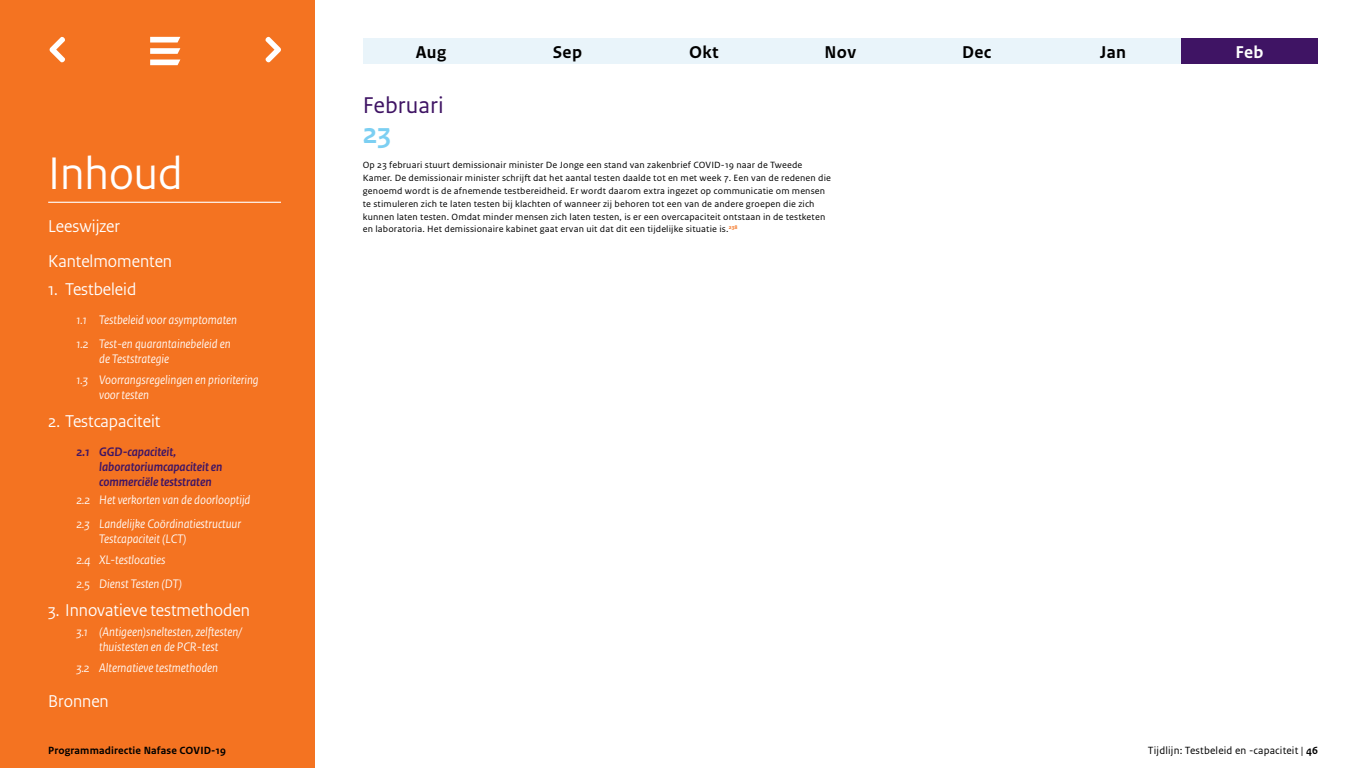
<style>
.page{position:relative;width:1366px;height:768px;background:#fff}
.page>*{position:absolute;margin:0;border:0;box-sizing:border-box;transform-origin:0 0}
.Kop_1{font:48px "Rijksoverheid Sans Heading";color:#fff}
.Dag{font:700 30px "Rijksoverheid Sans Heading";color:#7ccff2}
.Maand{font:24px "Rijksoverheid Sans Text";color:#3f1464}
.Kop_2_genummerd-1a{font:18px "Rijksoverheid Sans Heading";color:#fff}
.Kop_2{font:18px "Rijksoverheid Sans Heading";color:#fff}
.Maand_Zwart{font:700 18px "Rijksoverheid Sans Text";letter-spacing:.015em;color:#000}
.Maand_Wit{font:700 18px "Rijksoverheid Sans Text";color:#fff}
.Kop_2_subnummer{font:italic 13px/15px "Rijksoverheid Sans Heading";color:#fff}
.Kop_2_subnummer_Paar{font:italic 700 13px/15px "Rijksoverheid Sans Heading";color:#3f1464}
.t1{font:11px "Rijksoverheid Sans Text";letter-spacing:.015em;color:#000}
.t2{font:700 11px "Rijksoverheid Sans Text";letter-spacing:.015em;color:#000}
.Plat{font:9.5px/12.8px "Rijksoverheid Sans Text";letter-spacing:.015em;color:#000;scale:1.05 1}
.s1{font-weight:700}
</style>
<div class="page">
<div style="left:0;top:0;width:315px;height:768px;background:#f47321"></div>
<hr style="left:48px;top:202px;width:233px;height:1px;background:#fff">
<svg style="left:150px;top:37px;width:30px;height:17px"></svg>
<svg style="left:150px;top:60px;width:30px;height:5px"></svg>
<svg style="left:49px;top:36px;width:16px;height:27px"></svg>
<svg style="left:265px;top:36px;width:16px;height:27px"></svg>
<div style="left:363px;top:38px;width:136px;height:26px;background:#e9f4fa"></div>
<div style="left:499px;top:38px;width:137px;height:26px;background:#e9f4fa"></div>
<div style="left:636px;top:38px;width:136px;height:26px;background:#e9f4fa"></div>
<div style="left:772px;top:38px;width:137px;height:26px;background:#e9f4fa"></div>
<div style="left:909px;top:38px;width:136px;height:26px;background:#e9f4fa"></div>
<div style="left:1045px;top:38px;width:136px;height:26px;background:#e9f4fa"></div>
<div style="left:1181px;top:38px;width:137px;height:26px;background:#3f1464"></div>
<h1 class="Kop_1" style="left:48px;top:146px;width:136px">Inhoud</h1>
<h2 class="Kop_2" style="left:48px;top:216px;width:73px">Leeswijzer</h2>
<h2 class="Kop_2" style="left:48px;top:251px;width:125px">Kantelmomenten</h2>
<h2 class="Kop_2_genummerd-1a" style="left:48px;top:279px;width:90px">1. Testbeleid</h2>
<h2 class="Kop_2_subnummer" style="left:77px;top:313px;width:162px">1.1 Testbeleid voor asymptomaten</h2>
<h2 class="Kop_2_subnummer" style="left:99px;top:337px;width:133px;text-indent:-23px">1.2 Test-en quarantainebeleid en de Teststrategie</h2>
<h2 class="Kop_2_subnummer" style="left:99px;top:373px;width:161px;text-indent:-23px">1.3 Voorrangsregelingen en prioritering voor testen</h2>
<h2 class="Kop_2_genummerd-1a" style="left:48px;top:411px;width:114px">2. Testcapaciteit</h2>
<h2 class="Kop_2_subnummer_Paar" style="left:99px;top:445px;width:125px;text-indent:-23px">2.1 GGD-capaciteit, laboratoriumcapaciteit en commerciële teststraten</h2>
<h2 class="Kop_2_subnummer" style="left:77px;top:493px;width:175px">2.2 Het verkorten van de doorlooptijd</h2>
<h2 class="Kop_2_subnummer" style="left:99px;top:517px;width:143px;text-indent:-23px">2.3 Landelijke Coördinatiestructuur<br>Testcapaciteit (LCT)</h2>
<h2 class="Kop_2_subnummer" style="left:77px;top:553px;width:91px">2.4 XL-testlocaties</h2>
<h2 class="Kop_2_subnummer" style="left:77px;top:577px;width:107px">2.5 Dienst Testen (DT)</h2>
<h2 class="Kop_2_genummerd-1a" style="left:48px;top:600px;width:203px">3. Innovatieve testmethoden</h2>
<h2 class="Kop_2_subnummer" style="left:77px;top:625px;width:167px;text-align:center">3.1 (Antigeen)sneltesten, zelftesten/ thuistesten en de PCR-test</h2>
<h2 class="Kop_2_subnummer" style="left:77px;top:661px;width:143px">3.2 Alternatieve testmethoden</h2>
<h2 class="Kop_2" style="left:48px;top:690px;width:62px">Bronnen</h2>
<p class="Maand_Zwart" style="left:416px;top:42px;width:32px">Aug</p>
<p class="Maand_Zwart" style="left:553px;top:42px;width:31px">Sep</p>
<p class="Maand_Zwart" style="left:689px;top:42px;width:31px">Okt</p>
<p class="Maand_Zwart" style="left:825px;top:42px;width:33px">Nov</p>
<p class="Maand_Zwart" style="left:962px;top:42px;width:31px">Dec</p>
<p class="Maand_Zwart" style="left:1100px;top:42px;width:27px">Jan</p>
<p class="Maand_Wit" style="left:1236px;top:42px;width:29px">Feb</p>
<h2 class="Maand" style="left:363px;top:91px;width:82px">Februari</h2>
<h1 class="Dag" style="left:363px;top:116px;width:30px">23</h1>
<p class="Plat" style="left:363px;top:159px;width:420px">Op 23 februari stuurt demissionair minister De Jonge een stand van zakenbrief COVID-19 naar de Tweede</p>
<p class="Plat" style="left:363px;top:172px;width:447px">Kamer. De demissionair minister schrijft dat het aantal testen daalde tot en met week 7. Een van de redenen die genoemd wordt is de afnemende testbereidheid. Er wordt daarom extra ingezet op communicatie om mensen te stimuleren zich te laten testen bij klachten of wanneer zij behoren tot een van de andere groepen die zich kunnen laten testen. Omdat minder mensen zich laten testen, is er een overcapaciteit ontstaan in de testketen en laboratoria. Het demissionaire kabinet gaat ervan uit dat dit een tijdelijke situatie is.<sup>238</sup></p>
<p class="t2" style="left:48px;top:744px;width:179px">Programmadirectie Nafase COVID-19</p>
<p class="t1" style="left:1148px;top:744px;width:171px">Tijdlijn: Testbeleid en -capaciteit | <span class="s1">46</span></p>
</div>
